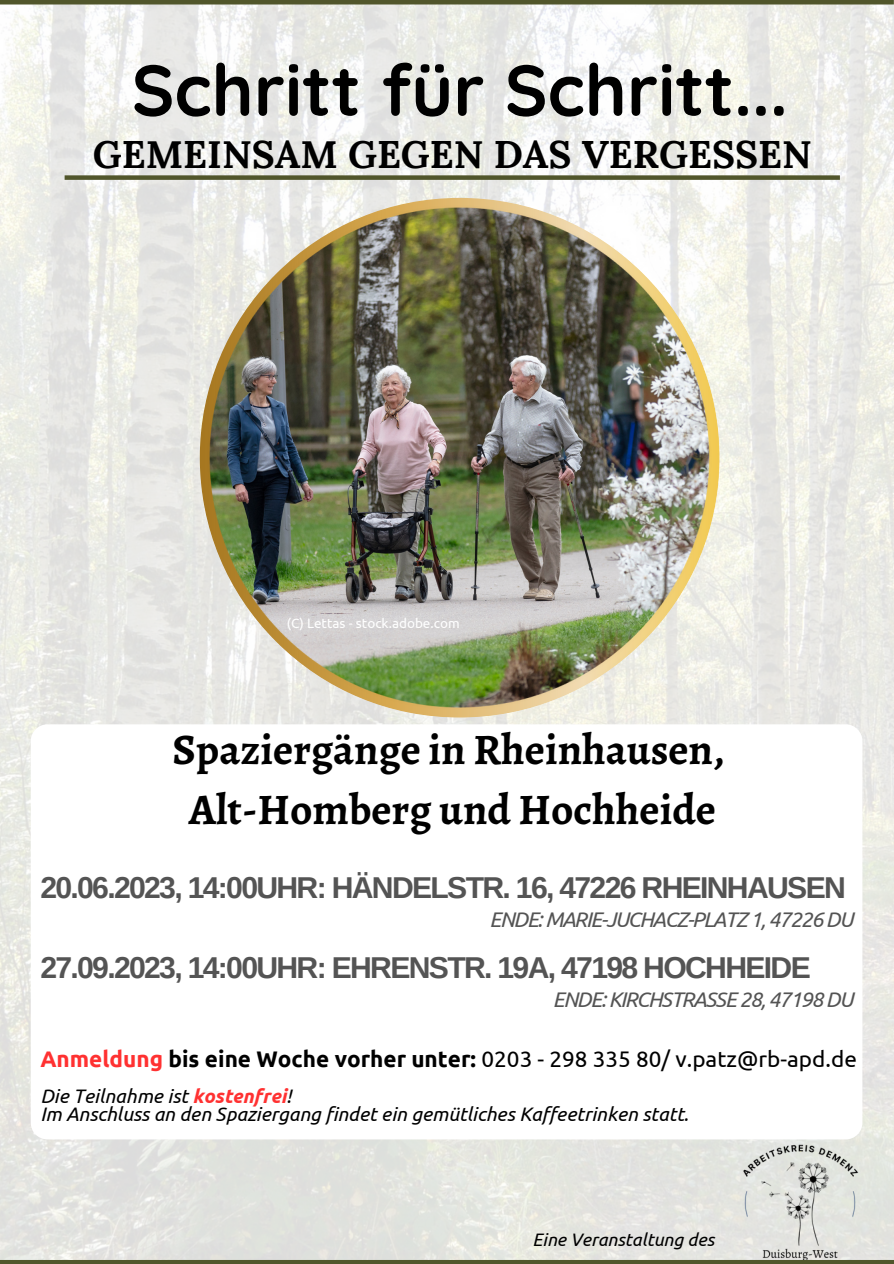
<style>
.page{position:relative;width:894px;height:1264px;background:#fff}
.page>*{position:absolute;margin:0;border:0;box-sizing:border-box;transform-origin:0 0}
.t1{font:700 72px "Quicksand";color:#000}
.t2{font:700 43.5px "Alegreya";color:#000}
.t3{font:700 38.4px "Lora";color:#000}
.t4{font:700 30.15px "Arimo";letter-spacing:-.055em;color:#545454}
.t5{font:22.5px "Ubuntu";color:#000}
.t6{font:italic 21.15px "Ubuntu";letter-spacing:-.055em;color:#545454}
.t7{font:italic 19.5px "Ubuntu";color:#000}
.t8{font:italic 18px "Ubuntu";color:#000}
.t9{font:13.5px "Ubuntu";color:#fff}
.s1{font-weight:700;color:#ff3131}
.s2{font-weight:700}
</style>
<div class="page">
<img style="left:0;top:5px;width:893px;height:1254px">
<img style="left:200px;top:198px;width:519px;height:519px">
<div style="left:65px;top:175px;width:774px;height:5px;background:#51562b"></div>
<div style="left:31px;top:724px;width:831px;height:415px;background:#fff;border-radius:17px"></div>
<img style="left:738px;top:1139px;width:123px;height:120px">
<div style="left:0;top:0;width:893px;height:5px;background:#51562b"></div>
<svg style="left:0;top:1259px;width:893px;height:4px;background:#747856"></svg>
<p class="t1" style="left:131px;top:44px;width:657px">Schritt für Schritt...</p>
<p class="t3" style="left:93px;top:129px;width:720px">GEMEINSAM GEGEN DAS VERGESSEN</p>
<p class="t9" style="left:287px;top:615px;width:174px">(C) Lettas - stock.adobe.com</p>
<p class="t2" style="left:172px;top:719px;width:553px">Spaziergänge in Rheinhausen,</p>
<p class="t2" style="left:189px;top:780px;width:528px">Alt-Homberg und Hochheide</p>
<p class="t4" style="left:40px;top:870px;width:806px">20.06.2023, 14:00UHR: HÄNDELSTR. 16, 47226 RHEINHAUSEN</p>
<p class="t6" style="left:489px;top:907px;width:365px">ENDE: MARIE-JUCHACZ-PLATZ 1, 47226 DU</p>
<p class="t4" style="left:40px;top:950px;width:771px">27.09.2023, 14:00UHR: EHRENSTR. 19A, 47198 HOCHHEIDE</p>
<p class="t6" style="left:552px;top:987px;width:302px">ENDE: KIRCHSTRASSE 28, 47198 DU</p>
<p class="t5" style="left:40px;top:1046px;width:817px"><span class="s1">Anmeldung</span> <span class="s2">bis eine Woche vorher unter:</span> 0203 - 298 335 80/ v.patz@rb-apd.de</p>
<p class="t7" style="left:40px;top:1084px;width:252px">Die Teilnahme ist <span class="s1">kostenfrei</span>!</p>
<p class="t7" style="left:40px;top:1102px;width:649px">Im Anschluss an den Spaziergang findet ein gemütliches Kaffeetrinken statt.</p>
<p class="t8" style="left:532px;top:1228px;width:183px">Eine Veranstaltung des</p>
</div>
